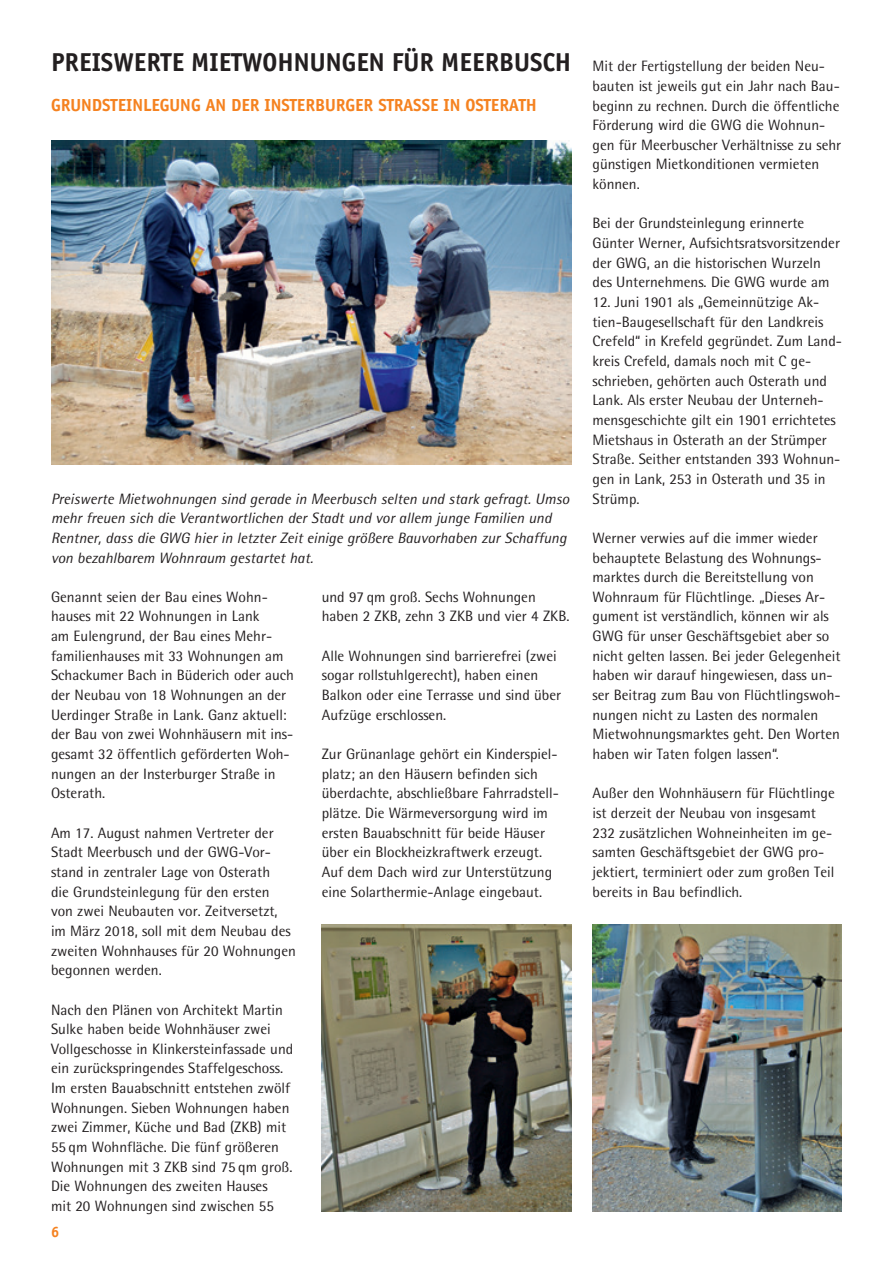
<style>
.page{position:relative;width:893px;height:1263px;background:#fff}
.page>*{position:absolute;margin:0;border:0;box-sizing:border-box;transform-origin:0 0}
.t1{font:700 26.7px "Officina Sans";letter-spacing:.005em;color:#231f20}
.t2{font:700 18px "Officina Sans";color:#f58220}
.t3{font:15px/19.6px "Rotis Semi Sans";color:#231f20}
.t4{font:italic 15px/19.6px "Rotis Semi Sans";color:#231f20}
.t5{font:700 15px "Officina San ITC";color:#f58220}
</style>
<div class="page">
<img style="left:51px;top:140px;width:520px;height:324px">
<img style="left:322px;top:925px;width:249px;height:286px">
<img style="left:592px;top:925px;width:250px;height:286px">
<h1 class="t1" style="left:51px;top:46px;width:522px">PREISWERTE MIETWOHNUNGEN FÜR MEERBUSCH</h1>
<p class="t2" style="left:51px;top:94px;width:487px">GRUNDSTEINLEGUNG AN DER INSTERBURGER STRASSE IN OSTERATH</p>
<p class="t4" style="left:51px;top:488px;width:520px">Preiswerte Mietwohnungen sind gerade in Meerbusch selten und stark gefragt. Umso mehr freuen sich die Verantwortlichen der Stadt und vor allem junge Familien und Rentner, dass die GWG hier in letzter Zeit einige größere Bauvorhaben zur Schaffung von bezahlbarem Wohnraum gestartet hat.</p>
<p class="t3" style="left:51px;top:587px;width:244px">Genannt seien der Bau eines Wohn&shy;hauses mit 22 Wohnungen in Lank<br>am Eulengrund, der Bau eines Mehr&shy;familienhauses mit 33 Wohnungen am Schackumer Bach in Büderich oder auch der Neubau von 18 Wohnungen an der Uerdinger Straße in Lank. Ganz aktuell: der Bau von zwei Wohnhäusern mit ins&shy;gesamt 32 öffentlich geförderten Woh&shy;nungen an der Insterburger Straße in Osterath.</p>
<p class="t3" style="left:51px;top:823px;width:246px">Am 17. August nahmen Vertreter der Stadt Meerbusch und der GWG-Vor&shy;stand in zentraler Lage von Osterath<br>die Grundsteinlegung für den ersten<br>von zwei Neubauten vor. Zeitversetzt, im März 2018, soll mit dem Neubau des zweiten Wohnhauses für 20 Wohnungen begonnen werden.</p>
<p class="t3" style="left:51px;top:999px;width:244px">Nach den Plänen von Architekt Martin Sulke haben beide Wohnhäuser zwei Vollgeschosse in Klinkersteinfassade und ein zurückspringendes Staffelgeschoss.<br>Im ersten Bauabschnitt entstehen zwölf Wohnungen. Sieben Wohnungen haben zwei Zimmer, Küche und Bad (ZKB) mit 55 qm Wohnfläche. Die fünf größeren Wohnungen mit 3 ZKB sind 75 qm groß.<br>Die Wohnungen des zweiten Hauses<br>mit 20 Wohnungen sind zwischen 55</p>
<p class="t3" style="left:322px;top:587px;width:249px">und 97 qm groß. Sechs Wohnungen haben 2 ZKB, zehn 3 ZKB und vier 4 ZKB.</p>
<p class="t3" style="left:322px;top:646px;width:241px">Alle Wohnungen sind barrierefrei (zwei sogar rollstuhlgerecht), haben einen Balkon oder eine Terrasse und sind über Aufzüge erschlossen.</p>
<p class="t3" style="left:322px;top:744px;width:239px">Zur Grünanlage gehört ein Kinderspiel&shy;platz; an den Häusern befinden sich überdachte, abschließbare Fahrradstell&shy;plätze. Die Wärmeversorgung wird im ersten Bauabschnitt für beide Häuser über ein Blockheizkraftwerk erzeugt.<br>Auf dem Dach wird zur Unterstützung eine Solarthermie-Anlage eingebaut.</p>
<p class="t5" style="left:51px;top:1222px;width:10px">6</p>
<p class="t3" style="left:592px;top:56px;width:250px">Mit der Fertigstellung der beiden Neu&shy;bauten ist jeweils gut ein Jahr nach Bau&shy;beginn zu rechnen. Durch die öffentliche Förderung wird die GWG die Wohnun&shy;gen für Meerbuscher Verhältnisse zu sehr günstigen Mietkonditionen vermieten können.</p>
<p class="t3" style="left:592px;top:213px;width:249px">Bei der Grundsteinlegung erinnerte Günter Werner, Aufsichtsratsvorsitzender der GWG, an die historischen Wurzeln des Unternehmens. Die GWG wurde am</p>
<p class="t3" style="left:592px;top:292px;width:251px">12. Juni 1901 als „Gemeinnützige Ak&shy;tien-Baugesellschaft für den Landkreis Crefeld“ in Krefeld gegründet. Zum Land&shy;kreis Crefeld, damals noch mit C ge&shy;schrieben, gehörten auch Osterath und Lank. Als erster Neubau der Unterneh&shy;mensgeschichte gilt ein 1901 errichtetes Mietshaus in Osterath an der Strümper Straße. Seither entstanden 393 Wohnun&shy;gen in Lank, 253 in Osterath und 35 in Strümp.</p>
<p class="t3" style="left:592px;top:528px;width:250px">Werner verwies auf die immer wieder behauptete Belastung des Wohnungs&shy;marktes durch die Bereitstellung von Wohnraum für Flüchtlinge. „Dieses Ar&shy;gument ist verständlich, können wir als GWG für unser Geschäftsgebiet aber so nicht gelten lassen. Bei jeder Gelegenheit haben wir darauf hingewiesen, dass un&shy;ser Beitrag zum Bau von Flüchtlingswoh&shy;nungen nicht zu Lasten des normalen Mietwohnungsmarktes geht. Den Worten haben wir Taten folgen lassen“.</p>
<p class="t3" style="left:592px;top:783px;width:244px">Außer den Wohnhäusern für Flüchtlinge ist derzeit der Neubau von insgesamt 232 zusätzlichen Wohneinheiten im ge&shy;samten Geschäftsgebiet der GWG pro&shy;jektiert, terminiert oder zum großen Teil bereits in Bau befindlich.</p>
</div>
